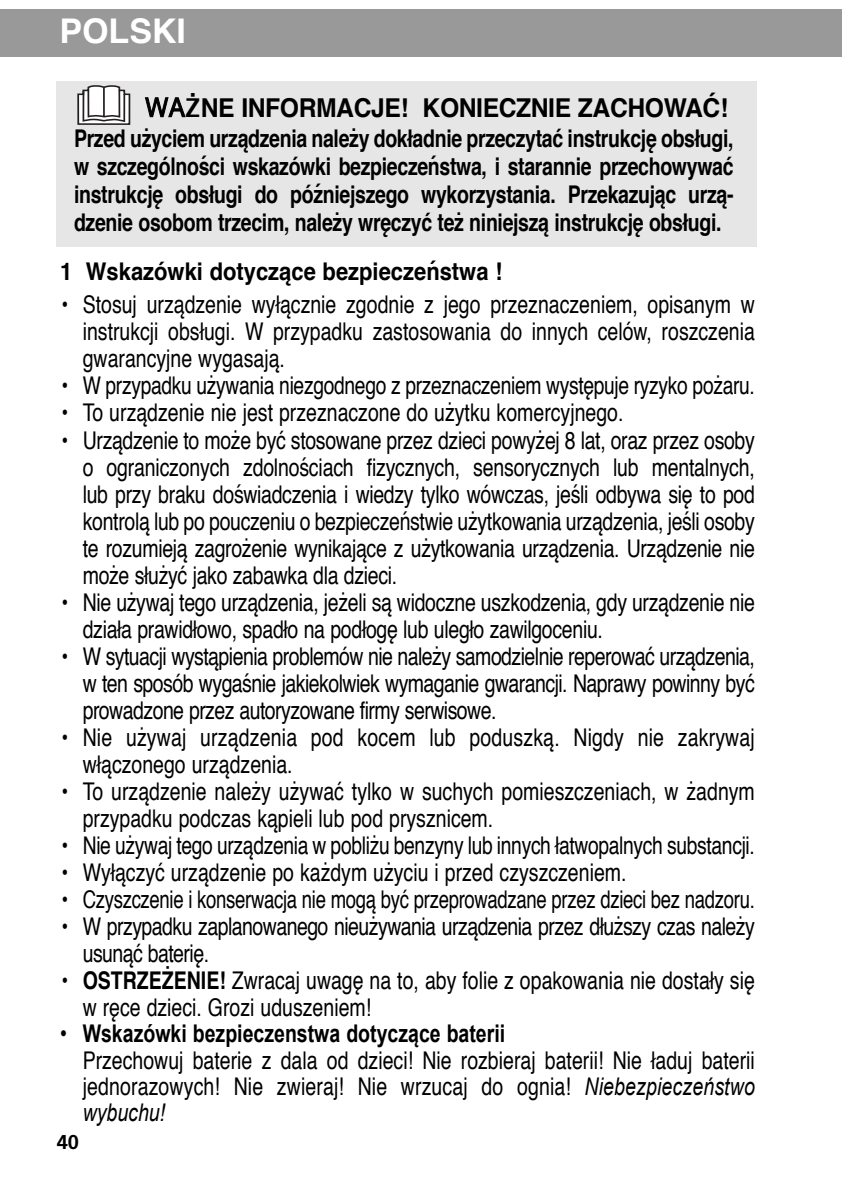
<style>
.page{position:relative;width:842px;height:1191px;background:#fff}
.page>*{position:absolute;margin:0;border:0;box-sizing:border-box;transform-origin:0 0}
.t1{font:700 34px "Helvetica";color:#fff}
.t2{font:700 26px "Helvetica";letter-spacing:-.015em;color:#000;scale:.95 1}
.t3{font:24.4px/27px "Helvetica";letter-spacing:-.015em;color:#000;scale:.8 1}
.t4{font:700 24.4px/28px "Helvetica";letter-spacing:-.015em;color:#000;text-align:justify;scale:.8 1}
.t5{font:24.4px/27px "Helvetica";letter-spacing:.01em;color:#000;scale:.8 1}
.t6{font:700 24.4px "Arial";color:#000;scale:.8 1}
.t7{font:700 24.4px "Helvetica";letter-spacing:-.015em;color:#000;scale:.9 1}
.t8{font:italic 24.4px "Arial";color:#000;scale:.8 1}
.t9{font:700 20px "Frutiger";color:#000}
.s1{font-family:"Mg Helvetica";font-weight:400}
.s2{font-family:"Lucida Grande"}
.s3{font-weight:700}
.s4{font-weight:400}
.s5{font-family:"Arial";font-style:italic}
</style>
<div class="page">
<div style="left:0;top:9px;width:842px;height:48px;background:#999"></div>
<div style="left:57px;top:81px;width:700px;height:166px;background:#e6e6e6"></div>
<svg style="left:77px;top:85px;width:53px;height:40px;background:#bcbbbb"></svg>
<h1 class="t1" style="left:60px;top:17px;width:128px">POLSKI</h1>
<p class="t2" style="left:145px;top:97px;width:615px"><span class="s1">WA</span><span class="s2">Ż</span>NE INFORMACJE! KONIECZNIE ZACHOWAĆ!</p>
<p class="t4" style="left:74px;top:127px;width:826px">Przed użyciem urządzenia należy dokładnie przeczytać instrukcję obsługi, w szczególności wskazówki bezpieczeństwa, i starannie przechowywać instrukcję obsługi do późniejszego wykorzystania. Przekazując urzą&shy;dzenie osobom trzecim, należy wręczyć też niniejszą instrukcję obsługi.</p>
<p class="t7" style="left:60px;top:262px;width:493px">1 Wskazówki dotyczące bezpieczeństwa !</p>
<p class="t3" style="left:83px;top:293px;width:842px;text-align:justify;text-indent:-22px">• Stosuj urządzenie wyłącznie zgodnie z jego przeznaczeniem, opisanym w instrukcji obsługi. W przypadku zastosowania do innych celów, roszczenia gwarancyjne wygasają.</p>
<p class="t3" style="left:60px;top:374px;width:870px">• W przypadku używania niezgodnego z przeznaczeniem występuje ryzyko pożaru.</p>
<p class="t3" style="left:60px;top:401px;width:706px">• To urządzenie nie jest przeznaczone do użytku komercyjnego.</p>
<p class="t3" style="left:83px;top:428px;width:842px;text-align:justify;text-indent:-23px">• Urządzenie to może być stosowane przez dzieci powyżej 8 lat, oraz przez osoby o ograniczonych zdolnościach fizycznych, sensorycznych lub mentalnych, lub przy braku doświadczenia i wiedzy tylko wówczas, jeśli odbywa się to pod kontrolą lub po pouczeniu o bezpieczeństwie użytkowania urządzenia, jeśli osoby te rozumieją zagrożenie wynikające z użytkowania urządzenia. Urządzenie nie może służyć jako zabawka dla dzieci.</p>
<p class="t3" style="left:83px;top:590px;width:842px;text-indent:-23px">• Nie używaj tego urządzenia, jeżeli są widoczne uszkodzenia, gdy urządzenie nie działa prawidłowo, spadło na podłogę lub uległo zawilgoceniu.</p>
<p class="t3" style="left:83px;top:644px;width:842px;text-align:justify;text-indent:-22px">• W sytuacji wystąpienia problemów nie należy samodzielnie reperować urządzenia, w ten sposób wygaśnie jakiekolwiek wymaganie gwarancji. Naprawy powinny być prowadzone przez autoryzowane firmy serwisowe.</p>
<p class="t5" style="left:83px;top:725px;width:842px;text-indent:-22px">• Nie używaj urządzenia pod kocem lub poduszką. Nigdy nie zakrywaj włączonego urządzenia.</p>
<p class="t3" style="left:83px;top:779px;width:842px;text-indent:-22px">• To urządzenie należy używać tylko w suchych pomieszczeniach, w żadnym przypadku podczas kąpieli lub pod prysznicem.</p>
<p class="t3" style="left:60px;top:833px;width:870px">• Nie używaj tego urządzenia w pobliżu benzyny lub innych łatwopalnych substancji.</p>
<p class="t3" style="left:60px;top:860px;width:709px">• Wyłączyć urządzenie po każdym użyciu i przed czyszczeniem.</p>
<p class="t3" style="left:60px;top:887px;width:870px">• Czyszczenie i konserwacja nie mogą być przeprowadzane przez dzieci bez nadzoru.</p>
<p class="t3" style="left:83px;top:914px;width:842px;text-indent:-22px">• W przypadku zaplanowanego nieużywania urządzenia przez dłuższy czas należy usunąć baterię.</p>
<p class="t3" style="left:83px;top:968px;width:842px;text-indent:-22px">• <span class="s3">OSTRZEŻENIE!</span> Zwracaj uwagę na to, aby folie z opakowania nie dostały się w ręce dzieci. Grozi uduszeniem!</p>
<p class="t6" style="left:60px;top:1020px;width:558px"><span class="s4">•</span> Wskazówki bezpieczenstwa dotyczące baterii</p>
<p class="t3" style="left:83px;top:1048px;width:842px;line-height:26.4px">Przechowuj baterie z dala od dzieci! Nie rozbieraj baterii! Nie ładuj baterii jednorazowych! Nie zwieraj! Nie wrzucaj do ognia! <span class="s5">Niebezpieczeństwo</span></p>
<p class="t8" style="left:83px;top:1099px;width:105px">wybuchu!</p>
<p class="t9" style="left:57px;top:1134px;width:24px">40</p>
</div>
